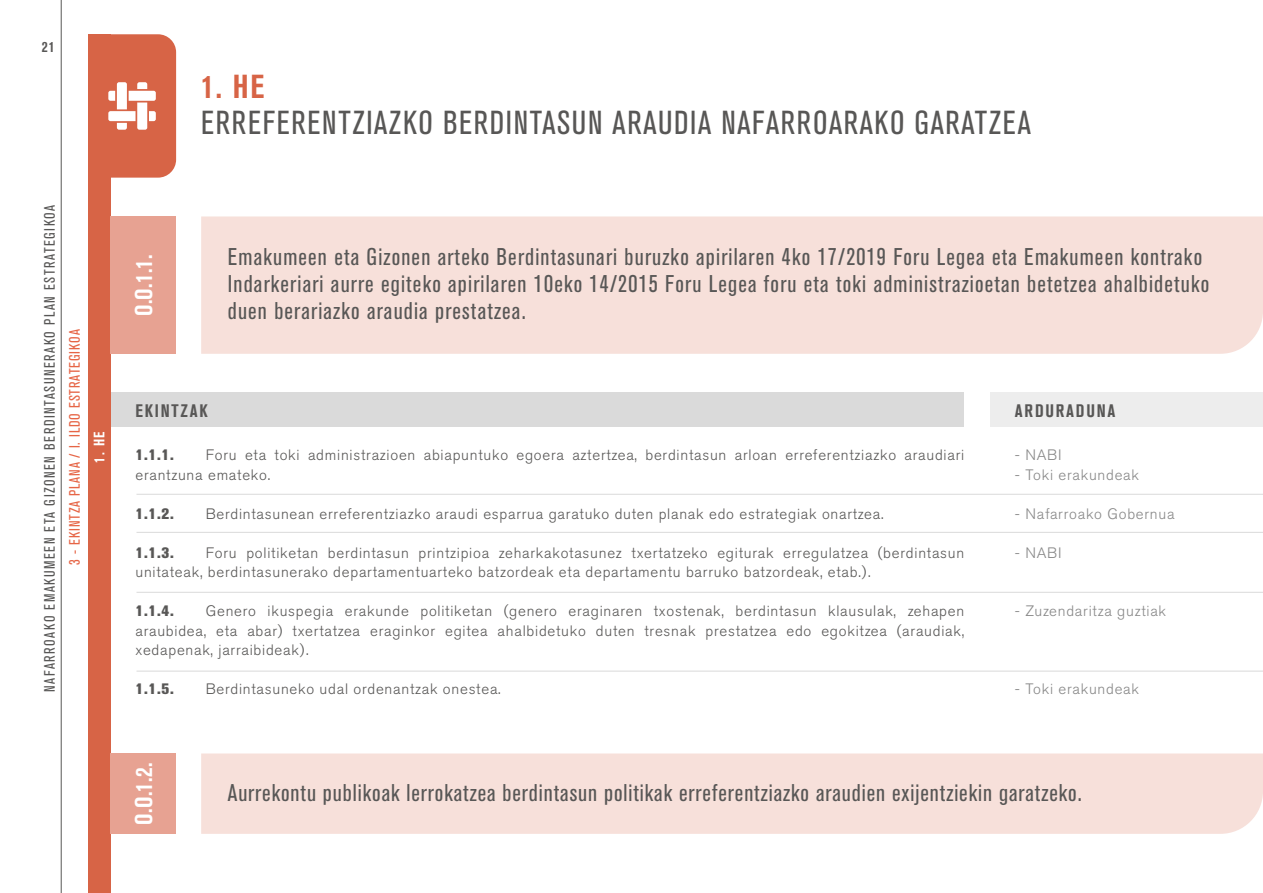
<style>
.page{position:relative;width:1263px;height:893px;background:#fff}
.page>*{position:absolute;margin:0;border:0;box-sizing:border-box;transform-origin:0 0}
.t1{font:condensed 33px "Akzidenz Grotesk BQ";letter-spacing:.05em;color:#585756}
.t2{font:700 condensed 33px "Akzidenz Grotesk BQ";color:#d76446}
.t3{font:condensed 24px/27px "Akzidenz Grotesk BQ";letter-spacing:.05em;color:#585756}
.t4{font:700 condensed 24px "Akzidenz Grotesk BQ";color:#fff}
.t5{font:700 condensed 18px "Akzidenz Grotesk BQ";letter-spacing:.1em;color:#585756}
.t6{font:300 15px/19.5px "Akzidenz Grotesk BQ";letter-spacing:.05em;color:#585756}
.t7{font:300 15px "Akzidenz Grotesk BQ";letter-spacing:.05em;color:#878787}
.t8{font:condensed 15px "Akzidenz Grotesk BQ";letter-spacing:.1em;color:#585756}
.t9{font:condensed 15px "Akzidenz Grotesk BQ";letter-spacing:.06em;color:#e66546}
.t10{font:800 15px "Akzidenz Grotesk BQ";color:#585756}
.t11{font:700 condensed 15px "Akzidenz Grotesk BQ";color:#fff}
.t12{font:700 condensed 15px "Akzidenz Grotesk BQ";color:#585756}
</style>
<div class="page">
<div style="left:990px;top:392px;width:273px;height:34px;background:#ededed"></div>
<div style="left:111px;top:392px;width:853px;height:34px;background:#dadada"></div>
<hr style="left:136px;top:494px;width:1127px;height:1px;background:#dadada">
<hr style="left:136px;top:532px;width:1127px;height:1px;background:#dadada">
<hr style="left:136px;top:592px;width:1127px;height:1px;background:#dadada">
<hr style="left:136px;top:671px;width:1127px;height:1px;background:#dadada">
<div style="left:88px;top:34px;width:23px;height:859px;background:#d76446"></div>
<div style="left:111px;top:216px;width:65px;height:138px;background:#e7a292"></div>
<div style="left:201px;top:216px;width:1062px;height:138px;background:#f7e0da"></div>
<div style="left:88px;top:34px;width:88px;height:144px;background:#d76446;border-radius:18px"></div>
<svg style="left:108px;top:82px;width:48px;height:48px"></svg>
<div style="left:111px;top:753px;width:65px;height:81px;background:#e7a292"></div>
<div style="left:201px;top:753px;width:1062px;height:81px;background:#f7e0da"></div>
<hr style="left:61px;top:0;width:1px;height:893px;background:#585756">
<p class="t12" style="left:42px;top:38px;width:14px">21</p>
<p class="t8" style="left:41px;top:692px;width:489px;rotate:-90deg">NAFARROAKO EMAKUMEEN ETA GIZONEN BERDINTASUNERAKO PLAN ESTRATEGIKOA</p>
<p class="t9" style="left:66px;top:565px;width:237px;rotate:-90deg">3 - EKINTZA PLANA / I. ILDO ESTRATEGIKOA</p>
<p class="t11" style="left:91px;top:463px;width:33px;rotate:-90deg">1. HE</p>
<h2 class="t4" style="left:130px;top:316px;width:63px;rotate:-90deg">O.O.1.1.</h2>
<h1 class="t2" style="left:201px;top:68px;width:64px">1. HE</h1>
<h1 class="t1" style="left:201px;top:104px;width:831px">ERREFERENTZIAZKO BERDINTASUN ARAUDIA NAFARROARAKO GARATZEA</h1>
<h2 class="t3" style="left:228px;top:244px;width:983px">Emakumeen eta Gizonen arteko Berdintasunari buruzko apirilaren 4ko 17/2019 Foru Legea eta Emakumeen kontrako<br>Indarkeriari aurre egiteko apirilaren 10eko 14/2015 Foru Legea foru eta toki administrazioetan betetzea ahalbidetuko</h2>
<h2 class="t3" style="left:228px;top:298px;width:299px">duen berariazko araudia prestatzea.</h2>
<p class="t5" style="left:135px;top:400px;width:74px">EKINTZAK</p>
<p class="t5" style="left:1015px;top:400px;width:102px">ARDURADUNA</p>
<p class="t6" style="left:135px;top:446px;width:830px;text-indent:70px">Foru eta toki administrazioen abiapuntuko egoera aztertzea, berdintasun arloan erreferentziazko araudiari erantzuna emateko.</p>
<p class="t10" style="left:135px;top:505px;width:40px">1.1.2.</p>
<p class="t6" style="left:206px;top:504px;width:679px">Berdintasunean erreferentziazko araudi esparrua garatuko duten planak edo estrategiak onartzea.</p>
<p class="t10" style="left:135px;top:544px;width:40px">1.1.3.</p>
<p class="t10" style="left:135px;top:446px;width:40px">1.1.1.</p>
<p class="t6" style="left:135px;top:543px;width:830px;text-indent:70px">Foru politiketan berdintasun printzipioa zeharkakotasunez txertatzeko egiturak erregulatzea (berdintasun unitateak, berdintasunerako departamentuarteko batzordeak eta departamentu barruko batzordeak, etab.).</p>
<p class="t10" style="left:135px;top:602px;width:40px">1.1.4.</p>
<p class="t6" style="left:135px;top:602px;width:830px;text-align:justify;text-indent:70px">Genero ikuspegia erakunde politiketan (genero eraginaren txostenak, berdintasun klausulak, zehapen araubidea, eta abar) txertatzea eraginkor egitea ahalbidetuko duten tresnak prestatzea edo egokitzea (araudiak, xedapenak, jarraibideak).</p>
<p class="t10" style="left:135px;top:680px;width:40px">1.1.5.</p>
<p class="t6" style="left:206px;top:680px;width:296px">Berdintasuneko udal ordenantzak onestea.</p>
<p class="t7" style="left:1015px;top:447px;width:48px">- NABI</p>
<p class="t7" style="left:1015px;top:466px;width:126px">- Toki erakundeak</p>
<p class="t7" style="left:1015px;top:505px;width:161px">- Nafarroako Gobernua</p>
<p class="t7" style="left:1015px;top:544px;width:48px">- NABI</p>
<p class="t7" style="left:1015px;top:603px;width:153px">- Zuzendaritza guztiak</p>
<p class="t7" style="left:1015px;top:681px;width:126px">- Toki erakundeak</p>
<h2 class="t4" style="left:130px;top:825px;width:63px;rotate:-90deg">O.O.1.2.</h2>
<h2 class="t3" style="left:228px;top:779px;width:855px">Aurrekontu publikoak lerrokatzea berdintasun politikak erreferentziazko araudien exijentziekin garatzeko.</h2>
</div>
